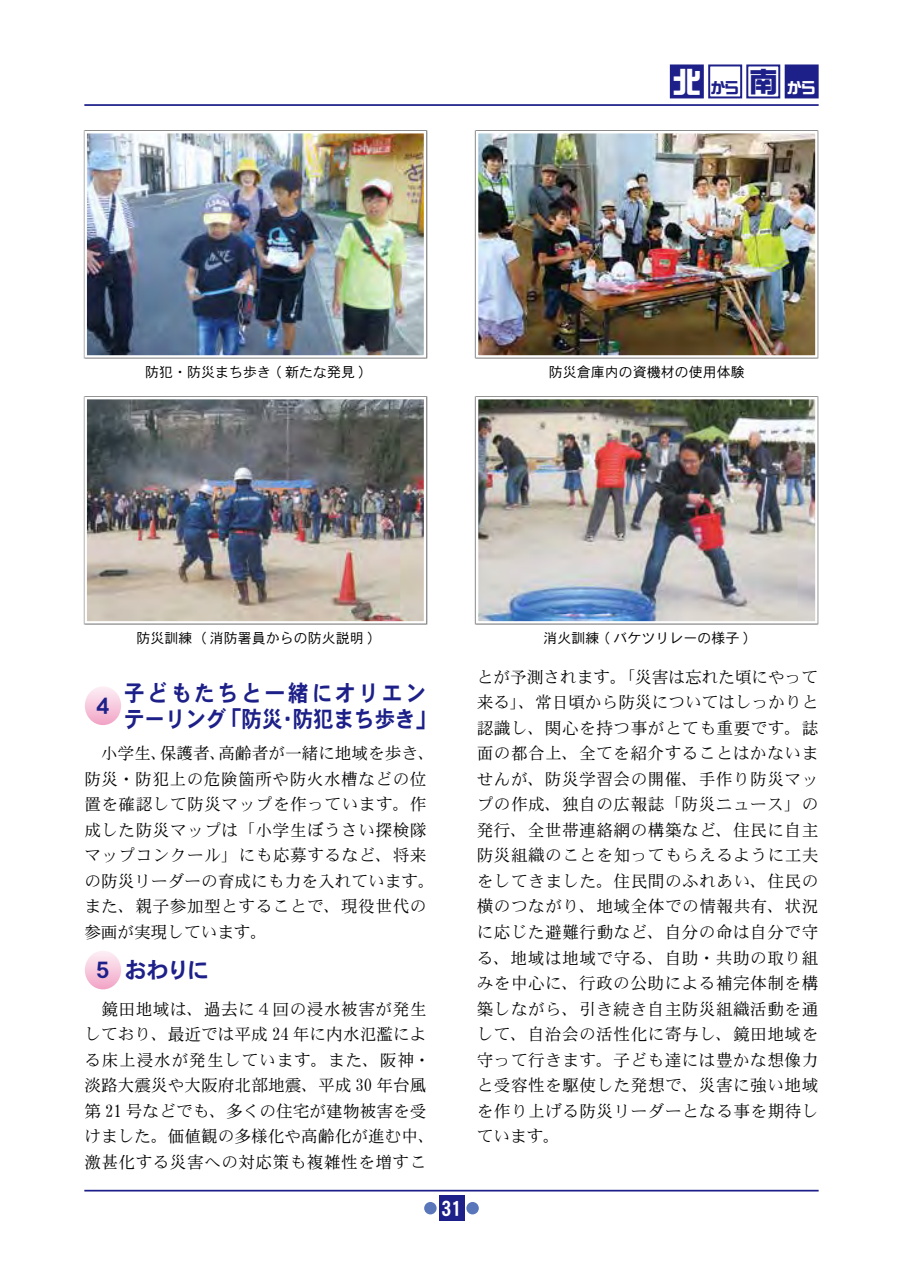
<style>
.page{position:relative;width:903px;height:1275px;background:#fff}
.page>*{position:absolute;margin:0;border:0;box-sizing:border-box;transform-origin:0 0}
.t1{font:22.75px/26.2px "DFHS Gothic W7 WIN RKSJ H";letter-spacing:.145em;color:#1d2088;scale:.9 1}
.t2{font:22.75px "DFHS Gothic W7 WIN RKSJ H";letter-spacing:.07em;color:#1d2088}
.t3{font:21px "DFHS Gothic W7 WIN RKSJ H";color:#fff}
.t4{font:16.62px/25.6px "DFHS Mincho W3 WIN RKSJ H";letter-spacing:.03em;color:#000}
.t5{font:16.62px/25.6px "DFHS Mincho W3 WIN RKSJ H";letter-spacing:.005em;color:#000}
.t6{font:15.05px "DF So Gei W9 WING RKSJ H";color:#1d2088}
.t7{font:14px "DFHS Gothic W3 WIN RKSJ H";color:#000}
.s1{font-size:28.7px;color:#fff}
.s2{font-size:28.7px}
.s3{color:#fff}
</style>
<div class="page">
<hr style="left:84px;top:1190px;width:735px;height:1px;background:#1d2088">
<div style="left:439px;top:1196px;width:25px;height:25px;background:#1d2088"></div>
<div style="left:466px;top:1202px;width:13px;height:12px;background:#5976ba;border-radius:50%"></div>
<div style="left:424px;top:1202px;width:13px;height:12px;background:#5976ba;border-radius:50%"></div>
<hr style="left:84px;top:104px;width:735px;height:2px;background:#1d2088">
<div style="left:670px;top:64px;width:34px;height:34px;background:#1d2088;border:2px solid #1d2088"></div>
<div style="left:708px;top:64px;width:34px;height:34px;background:#fff;border:2px solid #1d2088"></div>
<div style="left:746px;top:64px;width:34px;height:34px;background:#fff;border:2px solid #1d2088"></div>
<div style="left:785px;top:64px;width:34px;height:34px;background:#1d2088;border:2px solid #1d2088"></div>
<img style="left:479px;top:134px;width:336px;height:221px">
<div style="left:476px;top:131px;width:342px;height:227px;border:2px solid #fff"></div>
<img style="left:479px;top:400px;width:336px;height:221px">
<div style="left:476px;top:397px;width:342px;height:227px;border:2px solid #fff"></div>
<img style="left:87px;top:134px;width:336px;height:221px">
<div style="left:84px;top:131px;width:342px;height:227px;border:2px solid #fff"></div>
<img style="left:87px;top:400px;width:336px;height:221px">
<div style="left:84px;top:397px;width:342px;height:227px;border:2px solid #fff"></div>
<svg style="left:85px;top:951px;width:36px;height:38px"></svg>
<svg style="left:85px;top:687px;width:36px;height:38px"></svg>
<p class="t6" style="left:672px;top:80px;width:144px"><span class="s1">北</span>から<span class="s2">南</span><span class="s3">から</span></p>
<p class="t7" style="left:145px;top:365px;width:222px">防犯・防災まち歩き ( 新たな発見 )</p>
<p class="t7" style="left:549px;top:365px;width:197px">防災倉庫内の資機材の使用体験</p>
<h1 class="t2" style="left:92px;top:694px;width:24px">４</h1>
<p class="t7" style="left:136px;top:630px;width:239px">防災訓練 ( 消防署員からの防火説明 )</p>
<h1 class="t1" style="left:124px;top:680px;width:348px">子どもたちと一緒にオリエンテーリング「防災・防犯まち歩き」</h1>
<p class="t4" style="left:84px;top:741px;width:352px">　小学生、保護者、高齢者が一緒に地域を歩き、防災・防犯上の危険箇所や防火水槽などの位置を確認して防災マップを作っています。作成した防災マップは「小学生ぼうさい探検隊マップコンクール」にも応募するなど、将来の防災リーダーの育成にも力を入れています。また、親子参加型とすることで、現役世代の参画が実現しています。</p>
<h1 class="t2" style="left:92px;top:959px;width:119px">５おわりに</h1>
<p class="t5" style="left:84px;top:996px;width:352px">　鏡田地域は、過去に４回の浸水被害が発生しており、最近では平成 24 年に内水氾濫による床上浸水が発生しています。また、阪神・淡路大震災や大阪府北部地震、平成 30 年台風第 21 号などでも、多くの住宅が建物被害を受けました。価値観の多様化や高齢化が進む中、激甚化する災害への対応策も複雑性を増すこ</p>
<p class="t3" style="left:441px;top:1198px;width:23px">31</p>
<p class="t7" style="left:543px;top:630px;width:208px">消火訓練 ( バケツリレーの様子 )</p>
<p class="t4" style="left:477px;top:664px;width:343px;text-align:justify">とが予測されます。「災害は忘れた頃にやって来る」、常日頃から防災についてはしっかりと認識し、関心を持つ事がとても重要です。誌面の都合上、全てを紹介することはかないませんが、防災学習会の開催、手作り防災マップの作成、独自の広報誌「防災ニュース」の発行、全世帯連絡網の構築など、住民に自主防災組織のことを知ってもらえるように工夫をしてきました。住民間のふれあい、住民の横のつながり、地域全体での情報共有、状況に応じた避難行動など、自分の命は自分で守る、地域は地域で守る、自助・共助の取り組みを中心に、行政の公助による補完体制を構築しながら、引き続き自主防災組織活動を通して、自治会の活性化に寄与し、鏡田地域を守って行きます。子ども達には豊かな想像力と受容性を駆使した発想で、災害に強い地域を作り上げる防災リーダーとなる事を期待しています。</p>
</div>
